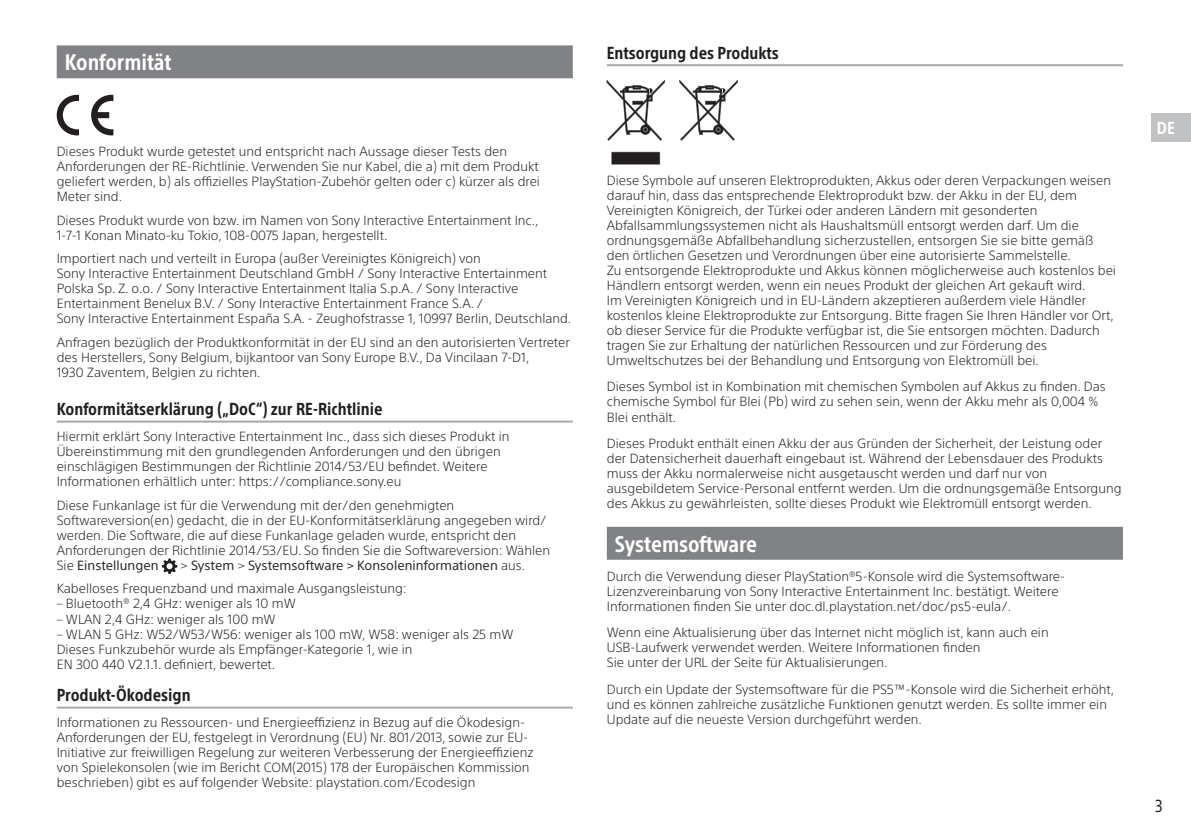
<style>
.page{position:relative;width:1191px;height:840px;background:#fff}
.page>*{position:absolute;margin:0;border:0;box-sizing:border-box;transform-origin:0 0}
.t1{font:700 condensed 22px "SST";color:#fff}
.t2{font:700 condensed 17px "SST";color:#231f20}
.t3{font:700 condensed 17px "SST";color:#fff}
.t4{font:condensed 17px "SST";color:#231f20}
.t5{font:300 13px/15px "SST";color:#231f20}
.s1{font-weight:400}
</style>
<div class="page">
<div style="left:1151px;top:113px;width:40px;height:29px;background:#c1c2c4"></div>
<div style="left:57px;top:45px;width:516px;height:33px;background:#808285"></div>
<hr style="left:57px;top:420px;width:516px;height:2px;background:#a8a9ad">
<hr style="left:57px;top:706px;width:516px;height:2px;background:#a8a9ad">
<svg style="left:57px;top:95px;width:22px;height:40px"></svg>
<svg style="left:91px;top:95px;width:22px;height:40px"></svg>
<svg style="left:162px;top:558px;width:15px;height:15px"></svg>
<hr style="left:607px;top:64px;width:516px;height:2px;background:#a8a9ad">
<div style="left:607px;top:526px;width:516px;height:33px;background:#808285"></div>
<svg style="left:679px;top:80px;width:58px;height:60px"></svg>
<svg style="left:607px;top:80px;width:57px;height:84px"></svg>
<h1 class="t1" style="left:65px;top:49px;width:108px">Konformität</h1>
<p class="t5" style="left:57px;top:144px;width:485px">Dieses Produkt wurde getestet und entspricht nach Aussage dieser Tests den Anforderungen der RE-Richtlinie. Verwenden Sie nur Kabel, die a) mit dem Produkt geliefert werden, b) als offizielles PlayStation-Zubehör gelten oder c) kürzer als drei Meter sind.</p>
<p class="t5" style="left:57px;top:212px;width:483px">Dieses Produkt wurde von bzw. im Namen von Sony Interactive Entertainment Inc.,<br>1-7-1 Konan Minato-ku Tokio, 108-0075 Japan, hergestellt.</p>
<p class="t5" style="left:57px;top:251px;width:516px">Importiert nach und verteilt in Europa (außer Vereinigtes Königreich) von<br>Sony Interactive Entertainment Deutschland GmbH / Sony Interactive Entertainment Polska Sp. Z. o.o. / Sony Interactive Entertainment Italia S.p.A. / Sony Interactive Entertainment Benelux B.V. / Sony Interactive Entertainment France S.A. /<br>Sony Interactive Entertainment España S.A. - Zeughofstrasse 1, 10997 Berlin, Deutschland.</p>
<p class="t5" style="left:57px;top:334px;width:514px">Anfragen bezüglich der Produktkonformität in der EU sind an den autorisierten Vertreter des Herstellers, Sony Belgium, bijkantoor van Sony Europe B.V., Da Vincilaan 7-D1,<br>1930 Zaventem, Belgien zu richten.</p>
<h2 class="t2" style="left:57px;top:398px;width:327px">Konformitätserklärung („DoC“) zur RE-Richtlinie</h2>
<p class="t5" style="left:57px;top:429px;width:454px">Hiermit erklärt Sony Interactive Entertainment Inc., dass sich dieses Produkt in Übereinstimmung mit den grundlegenden Anforderungen und den übrigen einschlägigen Bestimmungen der Richtlinie 2014/53/EU befindet. Weitere Informationen erhältlich unter: https://compliance.sony.eu</p>
<p class="t5" style="left:57px;top:497px;width:495px">Diese Funkanlage ist für die Verwendung mit der/den genehmigten Softwareversion(en) gedacht, die in der EU-Konformitätserklärung angegeben wird/ werden. Die Software, die auf diese Funkanlage geladen wurde, entspricht den Anforderungen der Richtlinie 2014/53/EU. So finden Sie die Softwareversion: Wählen Sie <span class="s1">Einstellungen</span></p>
<p class="t5" style="left:57px;top:553px;width:470px;line-height:23.6px;text-indent:124px">&gt; <span class="s1">System</span> &gt; <span class="s1">Systemsoftware &gt; Konsoleninformationen</span> aus.<br>Kabelloses Frequenzband und maximale Ausgangsleistung:</p>
<p class="t5" style="left:57px;top:596px;width:241px">– Bluetooth® 2,4 GHz: weniger als 10 mW</p>
<p class="t5" style="left:57px;top:611px;width:220px">– WLAN 2,4 GHz: weniger als 100 mW</p>
<p class="t5" style="left:57px;top:626px;width:458px">– WLAN 5 GHz: W52/W53/W56: weniger als 100 mW, W58: weniger als 25 mW<br>Dieses Funkzubehör wurde als Empfänger-Kategorie 1, wie in<br>EN 300 440 V2.1.1. definiert, bewertet.</p>
<h2 class="t2" style="left:57px;top:684px;width:135px">Produkt-Ökodesign</h2>
<p class="t5" style="left:57px;top:714px;width:478px">Informationen zu Ressourcen- und Energieeffizienz in Bezug auf die Ökodesign-Anforderungen der EU, festgelegt in Verordnung (EU) Nr. 801/2013, sowie zur EU-Initiative zur freiwilligen Regelung zur weiteren Verbesserung der Energieeffizienz von Spielekonsolen (wie im Bericht COM(2015) 178 der Europäischen Kommission beschrieben) gibt es auf folgender Website: playstation.com/Ecodesign</p>
<h2 class="t2" style="left:607px;top:42px;width:174px">Entsorgung des Produkts</h2>
<p class="t5" style="left:607px;top:172px;width:510px">Diese Symbole auf unseren Elektroprodukten, Akkus oder deren Verpackungen weisen darauf hin, dass das entsprechende Elektroprodukt bzw. der Akku in der EU, dem Vereinigten Königreich, der Türkei oder anderen Ländern mit gesonderten Abfallsammlungssystemen nicht als Haushaltsmüll entsorgt werden darf. Um die ordnungsgemäße Abfallbehandlung sicherzustellen, entsorgen Sie sie bitte gemäß den örtlichen Gesetzen und Verordnungen über eine autorisierte Sammelstelle.<br>Zu entsorgende Elektroprodukte und Akkus können möglicherweise auch kostenlos bei Händlern entsorgt werden, wenn ein neues Produkt der gleichen Art gekauft wird.<br>Im Vereinigten Königreich und in EU-Ländern akzeptieren außerdem viele Händler kostenlos kleine Elektroprodukte zur Entsorgung. Bitte fragen Sie Ihren Händler vor Ort, ob dieser Service für die Produkte verfügbar ist, die Sie entsorgen möchten. Dadurch tragen Sie zur Erhaltung der natürlichen Ressourcen und zur Förderung des Umweltschutzes bei der Behandlung und Entsorgung von Elektromüll bei.</p>
<p class="t5" style="left:607px;top:379px;width:500px">Dieses Symbol ist in Kombination mit chemischen Symbolen auf Akkus zu finden. Das chemische Symbol für Blei (Pb) wird zu sehen sein, wenn der Akku mehr als 0,004 %<br>Blei enthält.</p>
<p class="t5" style="left:607px;top:435px;width:516px">Dieses Produkt enthält einen Akku der aus Gründen der Sicherheit, der Leistung oder der Datensicherheit dauerhaft eingebaut ist. Während der Lebensdauer des Produkts muss der Akku normalerweise nicht ausgetauscht werden und darf nur von ausgebildetem Service-Personal entfernt werden. Um die ordnungsgemäße Entsorgung des Akkus zu gewährleisten, sollte dieses Produkt wie Elektromüll entsorgt werden.</p>
<h1 class="t1" style="left:615px;top:530px;width:144px">Systemsoftware</h1>
<p class="t5" style="left:607px;top:568px;width:460px">Durch die Verwendung dieser PlayStation®5-Konsole wird die Systemsoftware-<br>Lizenzvereinbarung von Sony Interactive Entertainment Inc. bestätigt. Weitere<br>Informationen finden Sie unter doc.dl.playstation.net/doc/ps5-eula/.</p>
<p class="t5" style="left:607px;top:624px;width:443px">Wenn eine Aktualisierung über das Internet nicht möglich ist, kann auch ein<br>USB-Laufwerk verwendet werden. Weitere Informationen finden<br>Sie unter der URL der Seite für Aktualisierungen.</p>
<p class="t5" style="left:607px;top:681px;width:509px">Durch ein Update der Systemsoftware für die PS5™-Konsole wird die Sicherheit erhöht, und es können zahlreiche zusätzliche Funktionen genutzt werden. Es sollte immer ein<br>Update auf die neueste Version durchgeführt werden.</p>
<h2 class="t3" style="left:1157px;top:118px;width:19px">DE</h2>
<h2 class="t4" style="left:1155px;top:795px;width:9px">3</h2>
</div>
